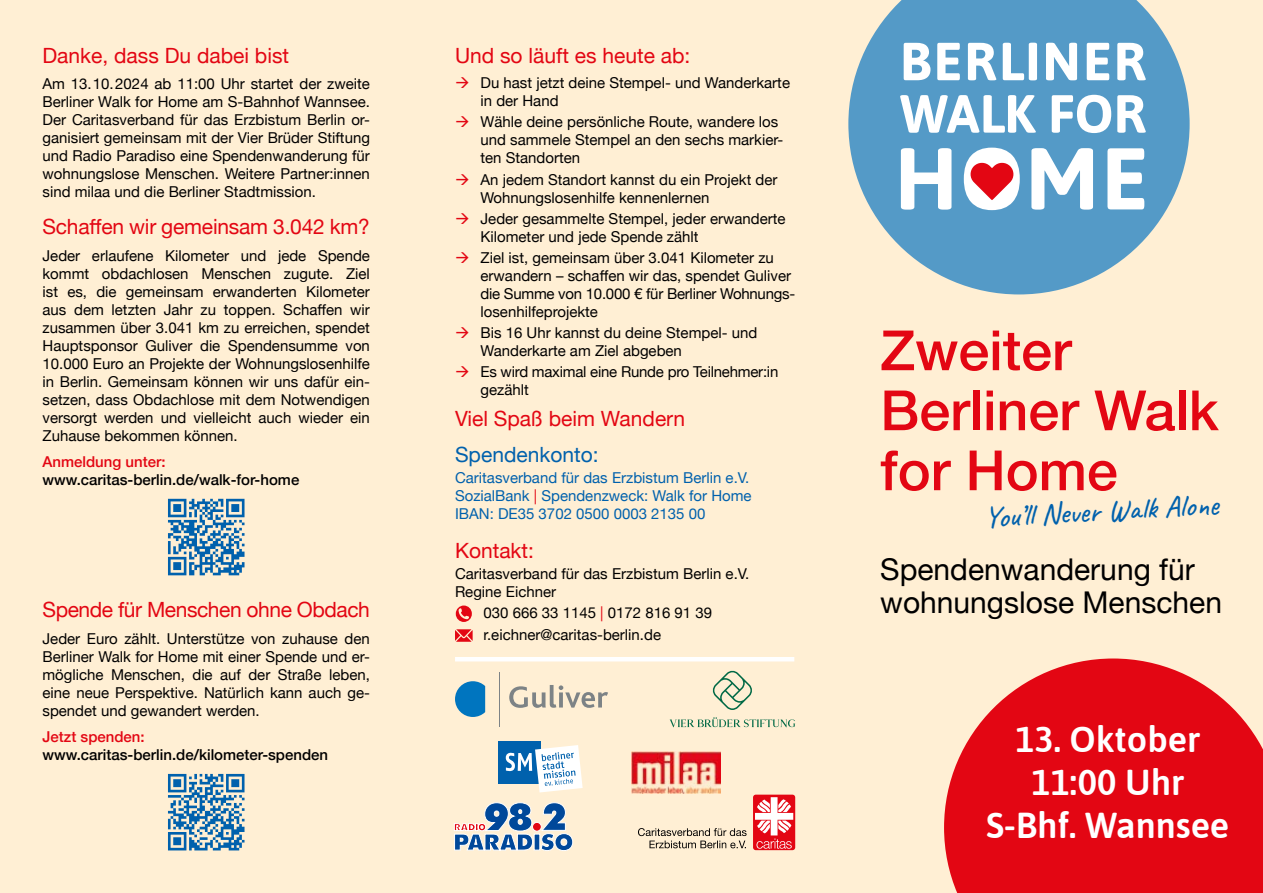
<style>
.page{position:relative;width:1263px;height:893px;background:#ffefd4}
.page>*{position:absolute;margin:0;border:0;box-sizing:border-box;transform-origin:0 0}
.t1{font:500 55.5px/60px "Helvetica Neue";color:#e30613}
.t2{font:600 36px/43.2px "Asap";color:#fff;text-align:center}
.t3{font:30px/33px "Helvetica Neue";color:#000}
.t4{font:500 30px "Caveat";color:#0061ad}
.t5{font:21px "Helvetica Neue";color:#e30613}
.t6{font:21px "Helvetica Neue";letter-spacing:-.02em;color:#e30613}
.t7{font:21px "Helvetica Neue";color:#0061ad}
.t8{font:15px/18px "Helvetica Neue";color:#000}
.t9{font:15px/18px "Helvetica Neue";color:#0061ad}
.t10{font:500 15px "Helvetica Neue";color:#000}
.t11{font:500 15px "Helvetica Neue";color:#e30613}
.s1{color:#e30613}
</style>
<div class="page">
<svg style="left:848px;top:0;width:341px;height:294px;fill:#549ac7"></svg>
<svg style="left:904px;top:43px;width:26px;height:37px"></svg>
<svg style="left:937px;top:43px;width:23px;height:37px"></svg>
<svg style="left:968px;top:43px;width:28px;height:37px"></svg>
<svg style="left:1003px;top:43px;width:34px;height:37px"></svg>
<svg style="left:1046px;top:43px;width:31px;height:37px"></svg>
<svg style="left:1087px;top:43px;width:22px;height:37px"></svg>
<svg style="left:1117px;top:43px;width:29px;height:37px"></svg>
<svg style="left:900px;top:95px;width:136px;height:38px;background:#abcde3"></svg>
<svg style="left:1052px;top:95px;width:59px;height:38px;background:#afd0e5"></svg>
<svg style="left:1117px;top:95px;width:29px;height:38px"></svg>
<svg style="left:901px;top:148px;width:50px;height:62px;background:#bbd7e8"></svg>
<svg style="left:1031px;top:148px;width:62px;height:62px;background:#bed8e9"></svg>
<svg style="left:1107px;top:148px;width:37px;height:61px;background:#cadfed"></svg>
<svg style="left:964px;top:148px;width:56px;height:62px;background:#d9a2ad"></svg>
<svg style="left:944px;top:658px;width:319px;height:235px;background:#e6262d"></svg>
<svg style="left:509px;top:685px;width:99px;height:23px"></svg>
<svg style="left:455px;top:681px;width:30px;height:36px"></svg>
<hr style="left:499px;top:672px;width:1px;height:54px;background:#7d8386">
<svg style="left:454px;top:802px;width:119px;height:49px"></svg>
<div style="left:753px;top:795px;width:42px;height:55px;background:#e30613;border-radius:3px"></div>
<svg style="left:755px;top:797px;width:38px;height:52px"></svg>
<svg style="left:638px;top:828px;width:108px;height:20px"></svg>
<svg style="left:168px;top:499px;width:76px;height:76px"></svg>
<svg style="left:168px;top:774px;width:76px;height:76px"></svg>
<svg style="left:670px;top:717px;width:125px;height:10px"></svg>
<svg style="left:712px;top:671px;width:40px;height:39px"></svg>
<div style="left:498px;top:741px;width:43px;height:42px;background:#0061ad"></div>
<svg style="left:506px;top:745px;width:77px;height:47px"></svg>
<svg style="left:455px;top:629px;width:18px;height:13px"></svg>
<svg style="left:456px;top:605px;width:16px;height:17px"></svg>
<hr style="left:455px;top:657px;width:339px;height:4px;background:#fff">
<img style="left:632px;top:752px;width:89px;height:41px">
<h3 class="t5" style="left:43px;top:40px;width:248px">Danke, dass Du dabei bist</h3>
<p class="t8" style="left:43px;top:76px;width:329px;text-align:justify">Am 13.10.2024 ab 11:00 Uhr startet der zweite Berliner Walk for Home am S-Bahnhof Wannsee.<br>Der Caritasverband für das Erzbistum Berlin or&shy;ganisiert gemeinsam mit der Vier Brüder Stiftung und Radio Paradiso eine Spendenwanderung für wohnungslose Menschen. Weitere Partner:innen sind milaa und die Berliner Stadtmission.</p>
<h3 class="t5" style="left:43px;top:211px;width:329px">Schaffen wir gemeinsam 3.042 km?</h3>
<p class="t8" style="left:43px;top:247px;width:329px;text-align:justify">Jeder erlaufene Kilometer und jede Spende kommt obdachlosen Menschen zugute. Ziel ist es, die gemeinsam erwanderten Kilometer aus dem letzten Jahr zu toppen. Schaffen wir zusammen über 3.041 km zu erreichen, spendet Hauptsponsor Guliver die Spendensumme von 10.000 Euro an Projekte der Wohnungslosenhilfe in Berlin. Gemeinsam können wir uns dafür ein&shy;setzen, dass Obdachlose mit dem Notwendigen versorgt werden und vielleicht auch wieder ein Zuhause bekommen können.</p>
<p class="t11" style="left:43px;top:450px;width:125px">Anmeldung unter:</p>
<p class="t10" style="left:43px;top:468px;width:258px">www.caritas-berlin.de/walk-for-home</p>
<h3 class="t6" style="left:43px;top:595px;width:329px">Spende für Menschen ohne Obdach</h3>
<p class="t8" style="left:43px;top:630px;width:329px;text-align:justify">Jeder Euro zählt. Unterstütze von zuhause den Berliner Walk for Home mit einer Spende und er&shy;mögliche Menschen, die auf der Straße leben, eine neue Perspektive. Natürlich kann auch ge&shy;spendet und gewandert werden.</p>
<p class="t11" style="left:43px;top:725px;width:104px">Jetzt spenden:</p>
<p class="t10" style="left:43px;top:743px;width:287px">www.caritas-berlin.de/kilometer-spenden</p>
<h3 class="t5" style="left:455px;top:40px;width:237px">Und so läuft es heute ab:</h3>
<p class="t8" style="left:480px;top:75px;width:311px;text-indent:-26px"><span class="s1">→</span> Du hast jetzt deine Stempel- und Wanderkarte in der Hand</p>
<p class="t8" style="left:480px;top:114px;width:304px;text-indent:-26px"><span class="s1">→</span> Wähle deine persönliche Route, wandere los und sammele Stempel an den sechs markier&shy;ten Standorten</p>
<p class="t8" style="left:480px;top:171px;width:299px;text-indent:-26px"><span class="s1">→</span> An jedem Standort kannst du ein Projekt der<br>Wohnungslosenhilfe kennenlernen</p>
<p class="t8" style="left:480px;top:210px;width:307px;text-indent:-26px"><span class="s1">→</span> Jeder gesammelte Stempel, jeder erwanderte<br>Kilometer und jede Spende zählt</p>
<p class="t8" style="left:480px;top:250px;width:316px;text-indent:-26px"><span class="s1">→</span> Ziel ist, gemeinsam über 3.041 Kilometer zu erwandern – schaffen wir das, spendet Guliver die Summe von 10.000 € für Berliner Wohnungs&shy;losenhilfeprojekte</p>
<p class="t8" style="left:480px;top:325px;width:278px;text-indent:-26px"><span class="s1">→</span> Bis 16 Uhr kannst du deine Stempel- und<br>Wanderkarte am Ziel abgeben</p>
<p class="t8" style="left:480px;top:364px;width:299px;text-indent:-26px"><span class="s1">→</span> Es wird maximal eine Runde pro Teilnehmer:in gezählt</p>
<h3 class="t5" style="left:455px;top:403px;width:232px">Viel Spaß beim Wandern</h3>
<h3 class="t7" style="left:455px;top:440px;width:145px">Spendenkonto:</h3>
<p class="t9" style="left:455px;top:470px;width:298px">Caritasverband für das Erzbistum Berlin e.V.<br>SozialBank <span class="s1">|</span> Spendenzweck: Walk for Home<br>IBAN: DE35 3702 0500 0003 2135 00</p>
<h3 class="t5" style="left:455px;top:535px;width:80px">Kontakt:</h3>
<p class="t8" style="left:455px;top:566px;width:296px">Caritasverband für das Erzbistum Berlin e.V.<br>Regine Eichner</p>
<p class="t8" style="left:483px;top:603px;width:230px;line-height:21.1px">030 666 33 1145 <span class="s1">|</span> 0172 816 91 39 r.eichner@caritas-berlin.de</p>
<h1 class="t1" style="left:880px;top:316px;width:340px">Zweiter<br>Berliner Walk for Home</h1>
<h3 class="t4" style="left:984px;top:498px;width:236px;rotate:-3deg">You’ll Never Walk Alone</h3>
<h3 class="t3" style="left:880px;top:554px;width:343px">Spendenwanderung für wohnungslose Menschen</h3>
<h2 class="t2" style="left:986px;top:716px;width:245px">13. Oktober<br>11:00 Uhr<br>S-Bhf. Wannsee</h2>
</div>
